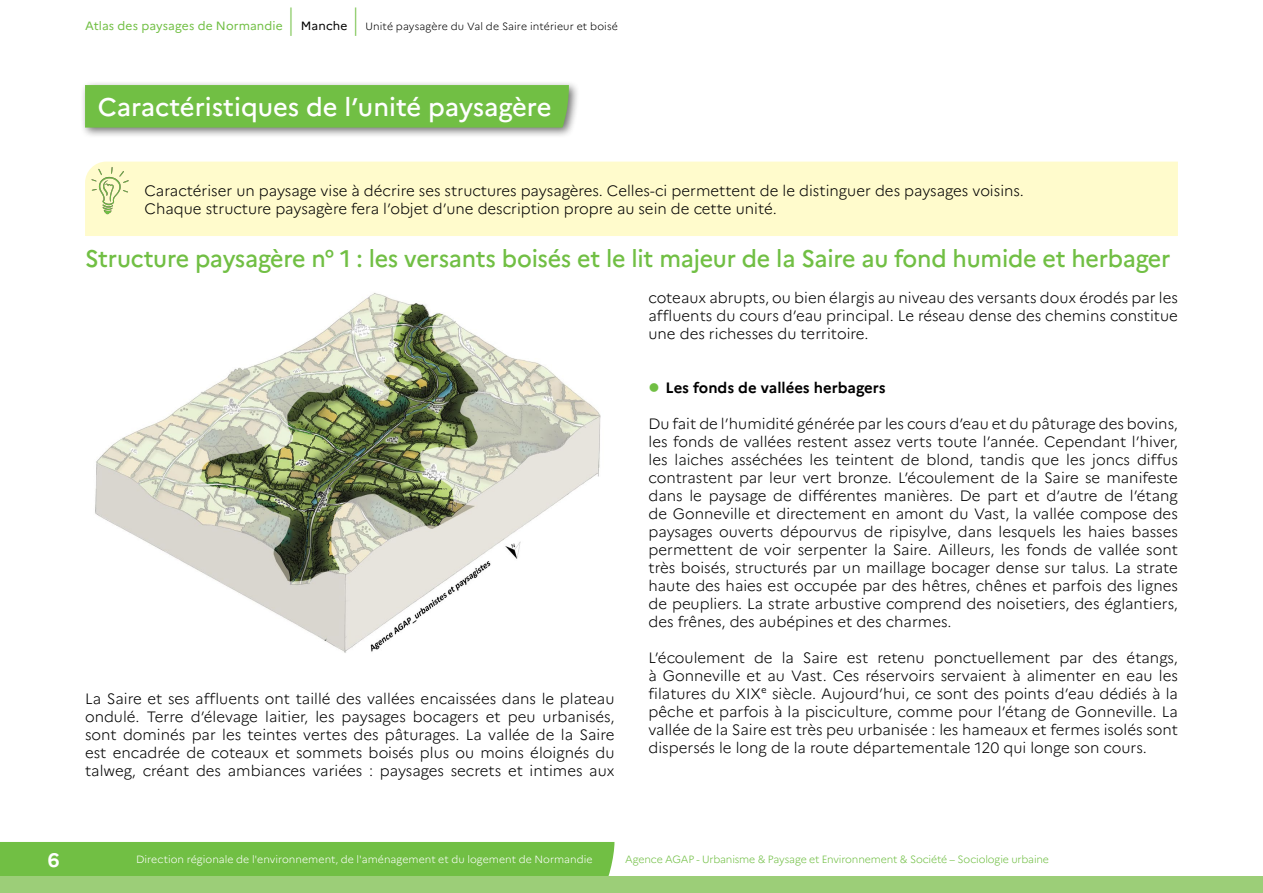
<style>
.page{position:relative;width:1263px;height:893px;background:#fff}
.page>*{position:absolute;margin:0;border:0;box-sizing:border-box;transform-origin:0 0}
.t1{font:100 30px "Marianne";color:#71bf44}
.t2{font:500 25.5px "Marianne";color:#fff}
.t3{font:500 24px "Marianne";letter-spacing:-.01em;color:#71bf44}
.t4{font:700 19.5px "Marianne";color:#fff}
.t5{font:300 15px/18px "Marianne";color:#000;text-align:justify}
.t6{font:700 15px "Marianne";color:#000}
.t7{font:12px "Marianne";letter-spacing:.01em;color:#71bf44}
.t8{font:12px "Marianne";letter-spacing:.01em;color:#000}
.t9{font:300 10.5px "Marianne";letter-spacing:.005em;color:#fff}
.t10{font:300 10.5px "Marianne";letter-spacing:-.015em;color:#71bf44}
.t11{font:300 10.5px "Marianne";letter-spacing:.01em;color:#000}
</style>
<div class="page">
<div style="left:0;top:842px;width:614px;height:34px;background:#71bf44"></div>
<div style="left:0;top:876px;width:1263px;height:17px;background:#9cce78"></div>
<div style="left:80px;top:80px;width:500px;height:59px;background:#000;opacity:.56"></div>
<div style="left:85px;top:85px;width:484px;height:43px;background:#71bf44"></div>
<div style="left:85px;top:162px;width:1093px;height:74px;background:#fffbcc"></div>
<svg style="left:85px;top:161px;width:58px;height:60px;background:#f3f3c3"></svg>
<img style="left:95px;top:293px;width:506px;height:360px">
<p class="t7" style="left:85px;top:18px;width:199px">Atlas des paysages de Normandie</p>
<h1 class="t1" style="left:286px;top:1px;width:11px">|</h1>
<p class="t8" style="left:301px;top:18px;width:48px">Manche</p>
<h1 class="t1" style="left:351px;top:1px;width:11px">|</h1>
<p class="t11" style="left:365px;top:20px;width:254px">Unité paysagère du Val de Saire intérieur et boisé</p>
<h2 class="t2" style="left:98px;top:91px;width:455px">Caractéristiques de l’unité paysagère</h2>
<p class="t5" style="left:145px;top:182px;width:881px">Caractériser un paysage vise à décrire ses structures paysagères. Celles-ci permettent de le distinguer des paysages voisins.<br>Chaque structure paysagère fera l’objet d’une description propre au sein de cette unité.</p>
<h3 class="t3" style="left:85px;top:244px;width:1087px">Structure paysagère n° 1 : les versants boisés et le lit majeur de la Saire au fond humide et herbager</h3>
<p class="t5" style="left:85px;top:690px;width:531px">La Saire et ses affluents ont taillé des vallées encaissées dans le plateau ondulé. Terre d’élevage laitier, les paysages bocagers et peu urbanisés, sont dominés par les teintes vertes des pâturages. La vallée de la Saire est encadrée de coteaux et sommets boisés plus ou moins éloignés du talweg, créant des ambiances variées : paysages secrets et intimes aux</p>
<p class="t5" style="left:648px;top:288px;width:531px">coteaux abrupts, ou bien élargis au niveau des versants doux érodés par les affluents du cours d’eau principal. Le réseau dense des chemins constitue une des richesses du territoire.</p>
<p class="t6" style="left:665px;top:378px;width:222px">Les fonds de vallées herbagers</p>
<p class="t5" style="left:648px;top:414px;width:531px">Du fait de l’humidité générée par les cours d’eau et du pâturage des bovins, les fonds de vallées restent assez verts toute l’année. Cependant l’hiver, les laiches asséchées les teintent de blond, tandis que les joncs diffus contrastent par leur vert bronze. L’écoulement de la Saire se manifeste dans le paysage de différentes manières. De part et d’autre de l’étang de Gonneville et directement en amont du Vast, la vallée compose des paysages ouverts dépourvus de ripisylve, dans lesquels les haies basses permettent de voir serpenter la Saire. Ailleurs, les fonds de vallée sont très boisés, structurés par un maillage bocager dense sur talus. La strate haute des haies est occupée par des hêtres, chênes et parfois des lignes de peupliers. La strate arbustive comprend des noisetiers, des églantiers, des frênes, des aubépines et des charmes.</p>
<p class="t5" style="left:648px;top:648px;width:531px">L’écoulement de la Saire est retenu ponctuellement par des étangs, à Gonneville et au Vast. Ces réservoirs servaient à alimenter en eau les filatures du XIXe siècle. Aujourd’hui, ce sont des points d’eau dédiés à la pêche et parfois à la pisciculture, comme pour l’étang de Gonneville. La vallée de la Saire est très peu urbanisée : les hameaux et fermes isolés sont dispersés le long de la route départementale 120 qui longe son cours.</p>
<h3 class="t4" style="left:48px;top:849px;width:13px">6</h3>
<p class="t9" style="left:136px;top:853px;width:458px">Direction régionale de l'environnement, de l'aménagement et du logement de Normandie</p>
<p class="t10" style="left:625px;top:853px;width:425px">Agence AGAP - Urbanisme &amp; Paysage et Environnement &amp; Société – Sociologie urbaine</p>
</div>
